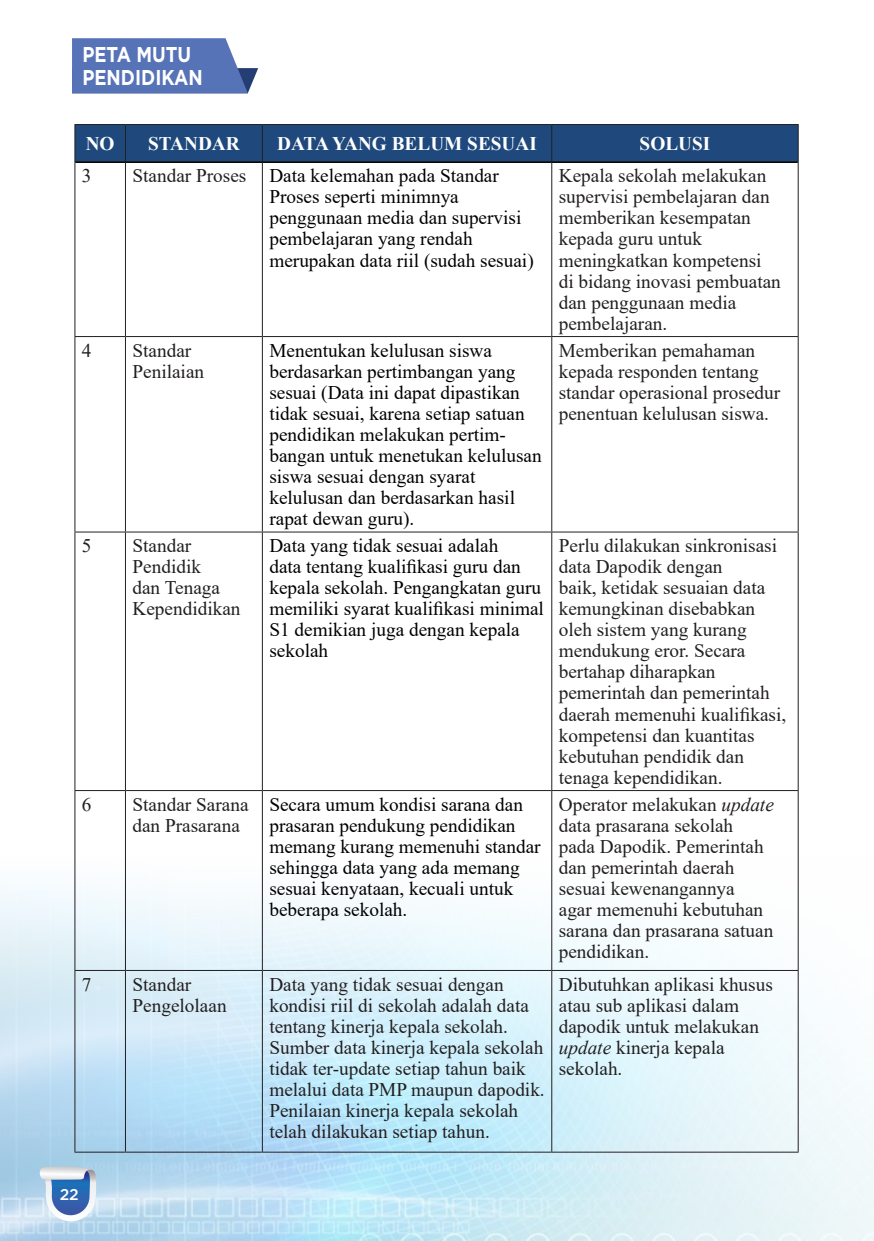
<style>
.page{position:relative;width:874px;height:1241px;background:#fff}
.page>*{position:absolute;margin:0;border:0;box-sizing:border-box;transform-origin:0 0}
.t1{font:700 21.35px/23.1px "Gotham";color:#fff;scale:.85 1}
.t2{font:19.25px/21px "Times New Roman";color:#231f20}
.t3{font:19.25px/21px "Times New Roman";color:#000}
.Normal__Web{font:700 19.25px "Times New Roman";color:#fff}
.t4{font:500 15.58px "Gotham";color:#fff}
.s1{font-style:italic}
</style>
<div class="page">
<img style="left:0;top:640px;width:873px;height:600px">
<svg style="left:38px;top:1166px;width:58px;height:55px"></svg>
<svg style="left:72px;top:38px;width:186px;height:55px;background:#647ebc"></svg>
<div style="left:75px;top:125px;width:722px;height:36px;background:#1f497d"></div>
<hr style="left:74px;top:162px;width:1px;height:174px;background:#231f20">
<hr style="left:125px;top:162px;width:1px;height:174px;background:#231f20">
<hr style="left:262px;top:162px;width:1px;height:174px;background:#231f20">
<hr style="left:551px;top:162px;width:1px;height:174px;background:#231f20">
<hr style="left:797px;top:162px;width:1px;height:174px;background:#231f20">
<hr style="left:74px;top:336px;width:51px;height:1px;background:#231f20">
<hr style="left:74px;top:337px;width:1px;height:194px;background:#231f20">
<hr style="left:125px;top:336px;width:137px;height:1px;background:#231f20">
<hr style="left:125px;top:337px;width:1px;height:194px;background:#231f20">
<hr style="left:262px;top:336px;width:289px;height:1px;background:#231f20">
<hr style="left:262px;top:337px;width:1px;height:194px;background:#231f20">
<hr style="left:551px;top:336px;width:247px;height:1px;background:#231f20">
<hr style="left:551px;top:337px;width:1px;height:194px;background:#231f20">
<hr style="left:797px;top:337px;width:1px;height:194px;background:#231f20">
<hr style="left:74px;top:531px;width:51px;height:1px;background:#231f20">
<hr style="left:74px;top:532px;width:1px;height:258px;background:#231f20">
<hr style="left:125px;top:531px;width:137px;height:1px;background:#231f20">
<hr style="left:125px;top:532px;width:1px;height:258px;background:#231f20">
<hr style="left:262px;top:531px;width:289px;height:1px;background:#231f20">
<hr style="left:262px;top:532px;width:1px;height:258px;background:#231f20">
<hr style="left:551px;top:531px;width:247px;height:1px;background:#231f20">
<hr style="left:551px;top:532px;width:1px;height:258px;background:#231f20">
<hr style="left:797px;top:532px;width:1px;height:258px;background:#231f20">
<hr style="left:74px;top:790px;width:51px;height:1px;background:#231f20">
<hr style="left:74px;top:790px;width:1px;height:179px;background:#231f20">
<hr style="left:125px;top:790px;width:137px;height:1px;background:#231f20">
<hr style="left:125px;top:790px;width:1px;height:179px;background:#231f20">
<hr style="left:262px;top:790px;width:289px;height:1px;background:#231f20">
<hr style="left:262px;top:790px;width:1px;height:179px;background:#231f20">
<hr style="left:551px;top:790px;width:247px;height:1px;background:#231f20">
<hr style="left:551px;top:790px;width:1px;height:179px;background:#231f20">
<hr style="left:797px;top:790px;width:1px;height:179px;background:#231f20">
<hr style="left:74px;top:124px;width:51px;height:1px;background:#231f20">
<hr style="left:74px;top:125px;width:1px;height:37px;background:#231f20">
<hr style="left:125px;top:124px;width:137px;height:1px;background:#231f20">
<hr style="left:125px;top:125px;width:1px;height:37px;background:#231f20">
<hr style="left:262px;top:124px;width:289px;height:1px;background:#231f20">
<hr style="left:262px;top:125px;width:1px;height:37px;background:#231f20">
<hr style="left:551px;top:124px;width:247px;height:1px;background:#231f20">
<hr style="left:551px;top:125px;width:1px;height:37px;background:#231f20">
<hr style="left:797px;top:125px;width:1px;height:37px;background:#231f20">
<hr style="left:75px;top:161px;width:50px;height:1px;background:#000">
<hr style="left:75px;top:162px;width:50px;height:1px;background:#000">
<hr style="left:125px;top:161px;width:137px;height:1px;background:#000">
<hr style="left:125px;top:162px;width:137px;height:1px;background:#000">
<hr style="left:262px;top:161px;width:289px;height:1px;background:#000">
<hr style="left:262px;top:162px;width:289px;height:1px;background:#000">
<hr style="left:551px;top:161px;width:246px;height:1px;background:#000">
<hr style="left:551px;top:162px;width:246px;height:1px;background:#000">
<hr style="left:74px;top:969px;width:51px;height:1px;background:#231f20">
<hr style="left:74px;top:970px;width:1px;height:181px;background:#231f20">
<hr style="left:125px;top:969px;width:137px;height:1px;background:#231f20">
<hr style="left:125px;top:970px;width:1px;height:181px;background:#231f20">
<hr style="left:262px;top:969px;width:289px;height:1px;background:#231f20">
<hr style="left:262px;top:970px;width:1px;height:181px;background:#231f20">
<hr style="left:551px;top:969px;width:247px;height:1px;background:#231f20">
<hr style="left:551px;top:970px;width:1px;height:181px;background:#231f20">
<hr style="left:797px;top:970px;width:1px;height:181px;background:#231f20">
<hr style="left:74px;top:1151px;width:51px;height:1px;background:#231f20">
<hr style="left:125px;top:1151px;width:137px;height:1px;background:#231f20">
<hr style="left:262px;top:1151px;width:289px;height:1px;background:#231f20">
<hr style="left:551px;top:1151px;width:247px;height:1px;background:#231f20">
<p class="t1" style="left:82px;top:43px;width:143px">PETA MUTU<br>PENDIDIKAN</p>
<p class="Normal__Web" style="left:86px;top:129px;width:30px">NO</p>
<p class="Normal__Web" style="left:148px;top:129px;width:93px">STANDAR</p>
<p class="Normal__Web" style="left:277px;top:129px;width:261px">DATA YANG BELUM SESUAI</p>
<p class="Normal__Web" style="left:639px;top:129px;width:72px">SOLUSI</p>
<p class="t2" style="left:82px;top:165px;width:11px">3</p>
<p class="t2" style="left:132px;top:165px;width:115px">Standar Proses</p>
<p class="t3" style="left:269px;top:165px;width:266px">Data kelemahan pada Standar<br>Proses seperti minimnya penggunaan media dan supervisi pembelajaran yang rendah merupakan data riil (sudah sesuai)</p>
<p class="t2" style="left:558px;top:165px;width:223px">Kepala sekolah melakukan supervisi pembelajaran dan memberikan kesempatan kepada guru untuk meningkatkan kompetensi di bidang inovasi pembuatan dan penggunaan media pembelajaran.</p>
<p class="t2" style="left:82px;top:339px;width:11px">4</p>
<p class="t2" style="left:132px;top:339px;width:73px">Standar<br>Penilaian</p>
<p class="t3" style="left:269px;top:339px;width:274px">Menentukan kelulusan siswa berdasarkan pertimbangan yang sesuai (Data ini dapat dipastikan tidak sesuai, karena setiap satuan pendidikan melakukan pertim&shy;bangan untuk menetukan kelulusan siswa sesuai dengan syarat kelulusan dan berdasarkan hasil rapat dewan guru).</p>
<p class="t2" style="left:558px;top:339px;width:223px">Memberikan pemahaman kepada responden tentang standar operasional prosedur penentuan kelulusan siswa.</p>
<p class="t2" style="left:82px;top:534px;width:11px">5</p>
<p class="t2" style="left:132px;top:534px;width:109px">Standar<br>Pendidik<br>dan Tenaga<br>Kependidikan</p>
<p class="t3" style="left:269px;top:534px;width:276px">Data yang tidak sesuai adalah<br>data tentang kualifikasi guru dan kepala sekolah. Pengangkatan guru memiliki syarat kualifikasi minimal<br>S1 demikian juga dengan kepala sekolah</p>
<p class="t2" style="left:558px;top:534px;width:229px">Perlu dilakukan sinkronisasi data Dapodik dengan<br>baik, ketidak sesuaian data kemungkinan disebabkan oleh sistem yang kurang mendukung eror. Secara bertahap diharapkan pemerintah dan pemerintah daerah memenuhi kualifikasi, kompetensi dan kuantitas kebutuhan pendidik dan tenaga kependidikan.</p>
<p class="t2" style="left:82px;top:793px;width:11px">6</p>
<p class="t2" style="left:132px;top:793px;width:118px">Standar Sarana dan Prasarana</p>
<p class="t3" style="left:269px;top:793px;width:273px">Secara umum kondisi sarana dan prasaran pendukung pendidikan memang kurang memenuhi standar sehingga data yang ada memang sesuai kenyataan, kecuali untuk beberapa sekolah.</p>
<p class="t2" style="left:558px;top:793px;width:216px">Operator melakukan <span class="s1">update </span>data prasarana sekolah pada Dapodik. Pemerintah dan pemerintah daerah sesuai kewenangannya<br>agar memenuhi kebutuhan sarana dan prasarana satuan pendidikan.</p>
<p class="t2" style="left:82px;top:973px;width:11px">7</p>
<p class="t2" style="left:132px;top:973px;width:96px">Standar<br>Pengelolaan</p>
<p class="t2" style="left:269px;top:973px;width:277px">Data yang tidak sesuai dengan kondisi riil di sekolah adalah data tentang kinerja kepala sekolah.<br>Sumber data kinerja kepala sekolah tidak ter-update setiap tahun baik melalui data PMP maupun dapodik.<br>Penilaian kinerja kepala sekolah telah dilakukan setiap tahun.</p>
<p class="t2" style="left:558px;top:973px;width:215px">Dibutuhkan aplikasi khusus atau sub aplikasi dalam dapodik untuk melakukan <span class="s1">update</span> kinerja kepala sekolah.</p>
<p class="t4" style="left:60px;top:1183px;width:21px">22</p>
</div>
